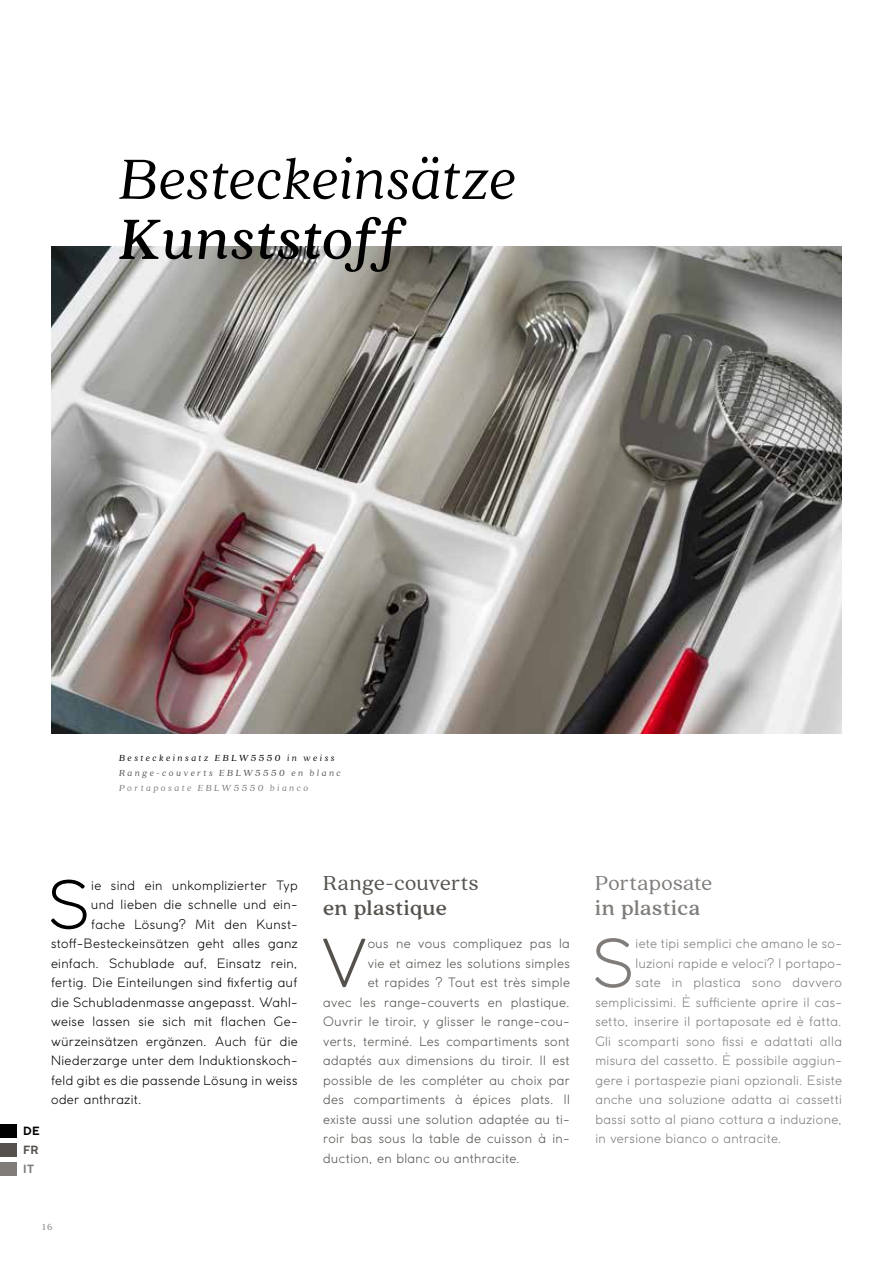
<style>
.page{position:relative;width:893px;height:1263px;background:#fff}
.page>*{position:absolute;margin:0;border:0;box-sizing:border-box;transform-origin:0 0}
.t1{font:300 65.25px "Coco Gothic";color:#000}
.t2{font:300 65.25px "Coco Gothic";color:#55524e}
.t3{font:300 65.25px "Coco Gothic";color:#7f7c7a}
.t4{font:italic 63px "Quincy CF";letter-spacing:.005em;color:#000}
.t5{font:italic 700 63px "Quincy CF";color:#000}
.t6{font:22.5px "Quincy CF";letter-spacing:.015em;color:#55524e}
.t7{font:700 22.5px "Quincy CF";letter-spacing:.015em;color:#55524e}
.t8{font:22.5px "Quincy CF";letter-spacing:.015em;color:#7f7c7a}
.t9{font:700 22.5px "Quincy CF";letter-spacing:.02em;color:#7f7c7a}
.t10{font:300 12.75px "Coco Gothic";letter-spacing:.035em;color:#55524e}
.t11{font:300 12.75px "Coco Gothic";letter-spacing:.035em;color:#000}
.t12{font:300 12.75px "Coco Gothic";letter-spacing:.035em;color:#7f7c7a}
.t13{font:700 11.25px "Coco Gothic";color:#000}
.t14{font:700 11.25px "Coco Gothic";color:#55524e}
.t15{font:700 11.25px "Coco Gothic";color:#7f7c7a}
.t16{font:italic 9.75px "Quincy CF";letter-spacing:.26em;color:#000}
.t17{font:italic 9.75px "Quincy CF";letter-spacing:.26em;color:#55524e}
.t18{font:italic 9.75px "Quincy CF";letter-spacing:.26em;color:#7f7c7a}
.t19{font:700 9.75px "Quincy CF";color:#949290}
</style>
<div class="page">
<img style="left:51px;top:246px;width:791px;height:487px">
<div style="left:0;top:1124px;width:17px;height:13px;background:#000"></div>
<div style="left:0;top:1143px;width:17px;height:14px;background:#55524e"></div>
<div style="left:0;top:1162px;width:17px;height:14px;background:#7f7c7a"></div>
<h2 class="t4" style="left:119px;top:143px;width:398px">Besteckeinsätze</h2>
<h2 class="t5" style="left:119px;top:202px;width:286px">Kunststoff</h2>
<p class="t16" style="left:119px;top:752px;width:217px">Besteckeinsatz EBLW5550 in weiss</p>
<p class="t17" style="left:119px;top:767px;width:223px">Range-couverts EBLW5550 en blanc</p>
<p class="t18" style="left:119px;top:782px;width:191px">Portaposate EBLW5550 bianco</p>
<p class="t13" style="left:23px;top:1122px;width:18px">DE</p>
<p class="t14" style="left:23px;top:1141px;width:17px">FR</p>
<p class="t15" style="left:23px;top:1160px;width:12px">IT</p>
<h1 class="t1" style="left:48px;top:857px;width:43px">S</h1>
<p class="t11" style="left:91px;top:875px;width:208px">ie sind ein unkomplizierter Typ</p>
<p class="t11" style="left:91px;top:895px;width:208px">und lieben die schnelle und ein-</p>
<p class="t11" style="left:91px;top:914px;width:208px">fache Lösung? Mit den Kunst-</p>
<p class="t11" style="left:51px;top:934px;width:248px">stoff-Besteckeinsätzen geht alles ganz</p>
<p class="t11" style="left:51px;top:953px;width:248px">einfach. Schublade auf, Einsatz rein,</p>
<p class="t11" style="left:51px;top:973px;width:248px">fertig. Die Einteilungen sind fixfertig auf</p>
<p class="t11" style="left:51px;top:992px;width:248px">die Schubladenmasse angepasst. Wahl-</p>
<p class="t11" style="left:51px;top:1012px;width:248px">weise lassen sie sich mit flachen Ge-</p>
<p class="t11" style="left:51px;top:1031px;width:248px">würzeinsätzen ergänzen. Auch für die</p>
<p class="t11" style="left:51px;top:1051px;width:248px">Niederzarge unter dem Induktionskoch-</p>
<p class="t11" style="left:51px;top:1070px;width:248px">feld gibt es die passende Lösung in weiss</p>
<p class="t11" style="left:51px;top:1090px;width:92px">oder anthrazit.</p>
<p class="t19" style="left:43px;top:1221px;width:11px">16</p>
<h3 class="t6" style="left:323px;top:869px;width:157px">Range-couverts</h3>
<h3 class="t7" style="left:323px;top:895px;width:125px">en plastique</h3>
<h1 class="t2" style="left:322px;top:915px;width:45px">V</h1>
<p class="t10" style="left:368px;top:934px;width:204px">ous ne vous compliquez pas la</p>
<p class="t10" style="left:368px;top:953px;width:204px">vie et aimez les solutions simples</p>
<p class="t10" style="left:368px;top:973px;width:204px">et rapides ? Tout est très simple</p>
<p class="t10" style="left:323px;top:992px;width:248px">avec les range-couverts en plastique.</p>
<p class="t10" style="left:323px;top:1012px;width:248px">Ouvrir le tiroir, y glisser le range-cou-</p>
<p class="t10" style="left:323px;top:1031px;width:248px">verts, terminé. Les compartiments sont</p>
<p class="t10" style="left:323px;top:1051px;width:248px">adaptés aux dimensions du tiroir. Il est</p>
<p class="t10" style="left:323px;top:1070px;width:248px">possible de les compléter au choix par</p>
<p class="t10" style="left:323px;top:1090px;width:248px">des compartiments à épices plats. Il</p>
<p class="t10" style="left:323px;top:1109px;width:248px">existe aussi une solution adaptée au ti-</p>
<p class="t10" style="left:323px;top:1129px;width:248px">roir bas sous la table de cuisson à in-</p>
<p class="t10" style="left:323px;top:1148px;width:198px">duction, en blanc ou anthracite.</p>
<h3 class="t8" style="left:595px;top:869px;width:118px">Portaposate</h3>
<h3 class="t9" style="left:595px;top:895px;width:106px">in plastica</h3>
<h1 class="t3" style="left:592px;top:915px;width:43px">S</h1>
<p class="t12" style="left:635px;top:934px;width:208px">iete tipi semplici che amano le so-</p>
<p class="t12" style="left:635px;top:953px;width:208px">luzioni rapide e veloci? I portapo-</p>
<p class="t12" style="left:635px;top:973px;width:208px">sate in plastica sono davvero</p>
<p class="t12" style="left:595px;top:992px;width:248px">semplicissimi. È sufficiente aprire il cas-</p>
<p class="t12" style="left:595px;top:1012px;width:248px">setto, inserire il portaposate ed è fatta.</p>
<p class="t12" style="left:595px;top:1031px;width:248px">Gli scomparti sono fissi e adattati alla</p>
<p class="t12" style="left:595px;top:1051px;width:248px">misura del cassetto. È possibile aggiun-</p>
<p class="t12" style="left:595px;top:1070px;width:248px">gere i portaspezie piani opzionali. Esiste</p>
<p class="t12" style="left:595px;top:1090px;width:248px">anche una soluzione adatta ai cassetti</p>
<p class="t12" style="left:595px;top:1109px;width:248px">bassi sotto al piano cottura a induzione,</p>
<p class="t12" style="left:595px;top:1129px;width:188px">in versione bianco o antracite.</p>
</div>
